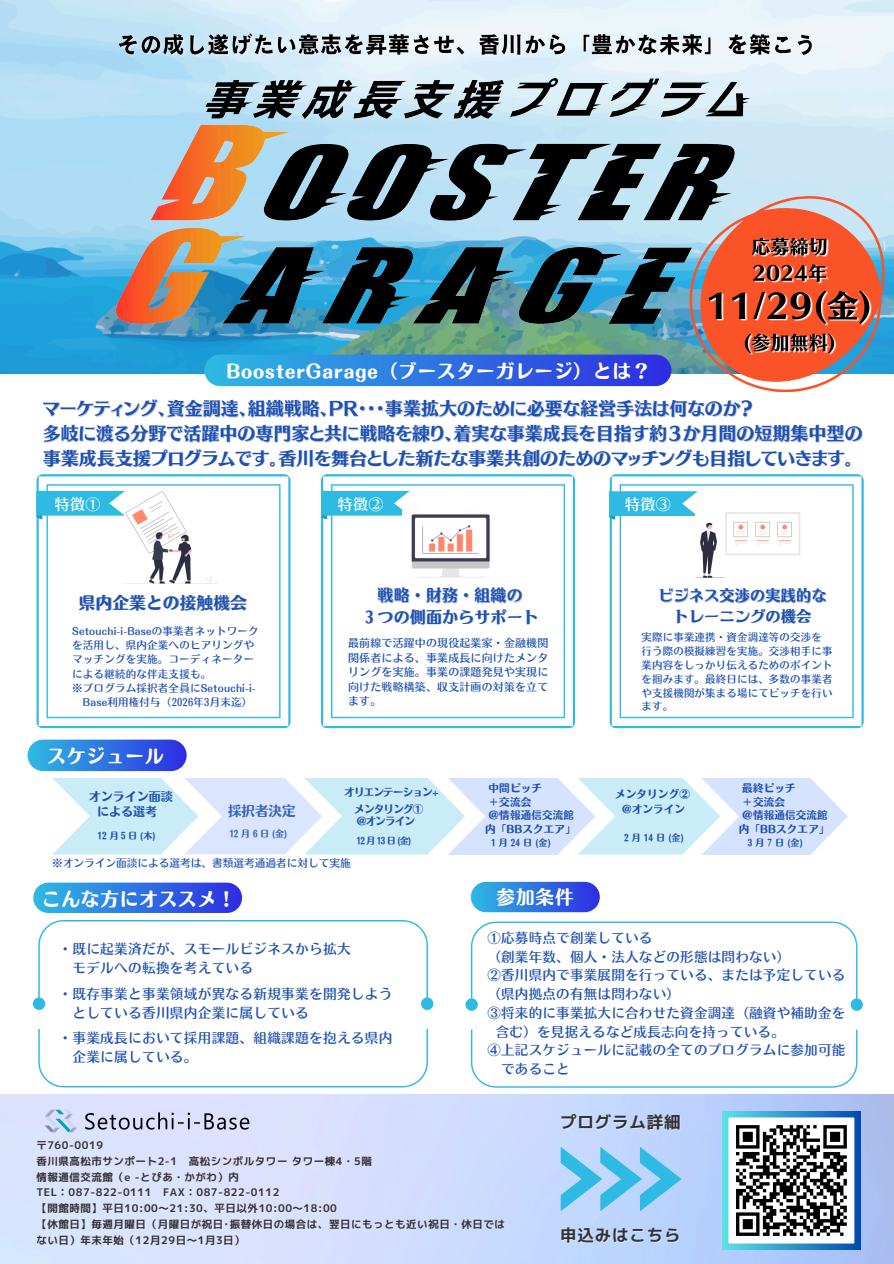
<style>
.page{position:relative;width:894px;height:1264px;background:#fff}
.page>*{position:absolute;margin:0;border:0;box-sizing:border-box;transform-origin:0 0}
.t1{font:18.6px "Motoya Ma Aporo Std W6";letter-spacing:.05em;color:#fff}
.t2{font:18px "TEST Skip E";color:#1f50af}
.t3{font:16.5px "mplus 1 p bold";letter-spacing:.05em;color:#333}
.t4{font:16.5px "Motoya Ma Aporo Std W6";letter-spacing:.02em;color:#1f50af}
.t5{font:15.75px "Motoya Arata Std W6";letter-spacing:.02em;color:#1f50af}
.t6{font:15px "Motoya Arata Std W6";letter-spacing:.02em;color:#1f50af}
.t7{font:15px "Motoya Arata Std W4";letter-spacing:.02em;color:#fff}
.t8{font:13.65px "Motoya Ma Aporo Std W4";letter-spacing:.02em;color:#1f50af}
.t9{font:13.5px "Motoya Ma Aporo Std W4";letter-spacing:.02em;color:#1f50af}
.t10{font:13.5px "Motoya Ma Aporo Std W6";color:#1f50af}
.t11{font:12px "Motoya Ma Aporo Std W6";color:#1f50af}
.t12{font:10.95px/15px "Motoya Ma Aporo Std W4";letter-spacing:.02em;color:#1f50af}
.t13{font:10.65px "Motoya Ma Aporo Std W4";color:#1f50af}
.t14{font:10.5px/15.8px "mplus 1 p bold";letter-spacing:.05em;color:#333}
.t15{font:10.5px "Motoya Ma Aporo Std W4";letter-spacing:.02em;color:#1f50af}
.t16{font:10.5px/14.7px "Motoya Ma Aporo Std W6";letter-spacing:.02em;color:#1f50af;text-align:center}
.t17{font:10.5px "Motoya Ma Aporo Std W6";letter-spacing:-.07em;color:#1f50af}
.t18{font:10.35px/14.2px "Motoya Ma Aporo Std W4";letter-spacing:.02em;color:#1f50af}
.t19{font:9px "Motoya Ma Aporo Std W6";letter-spacing:.17em;color:#1f50af}
.s1{color:rgb(31 80 175/.29)}
.s2{color:rgb(31 80 175/.4)}
.s3{color:#fff}
.s4{color:rgb(255 255 255/.4)}
</style>
<div class="page">
<img style="left:0;top:0;width:893px;height:373px">
<img style="left:0;top:1094px;width:893px;height:169px">
<svg style="left:204px;top:354px;width:467px;height:32px;background:#3074e0"></svg>
<svg style="left:321px;top:474px;width:254px;height:254px"></svg>
<svg style="left:331px;top:484px;width:234px;height:234px"></svg>
<svg style="left:36px;top:474px;width:254px;height:254px"></svg>
<svg style="left:46px;top:484px;width:234px;height:234px"></svg>
<svg style="left:609px;top:474px;width:254px;height:254px"></svg>
<svg style="left:619px;top:484px;width:234px;height:234px"></svg>
<svg style="left:28px;top:739px;width:158px;height:32px;background:#397ae3"></svg>
<div style="left:33px;top:882px;width:209px;height:31px;background:linear-gradient(to right,#2fbae2,#2e2ce2);border-radius:15px"></div>
<svg style="left:38px;top:1028px;width:390px;height:59px"></svg>
<svg style="left:33px;top:920px;width:400px;height:90px"></svg>
<div style="left:470px;top:881px;width:129px;height:31px;background:linear-gradient(to right,#33bce3,#2c2de2);border-radius:15px"></div>
<img style="left:43px;top:1107px;width:208px;height:25px">
<svg style="left:560px;top:1146px;width:121px;height:64px;background:#86caf3"></svg>
<svg style="left:471px;top:1029px;width:386px;height:58px"></svg>
<svg style="left:465px;top:921px;width:397px;height:90px"></svg>
<svg style="left:321px;top:491px;width:88px;height:28px;background:#4ec4e6"></svg>
<svg style="left:36px;top:491px;width:89px;height:28px"></svg>
<svg style="left:609px;top:491px;width:88px;height:28px"></svg>
<img style="left:116px;top:31px;width:702px;height:30px">
<img style="left:402px;top:505px;width:89px;height:81px">
<img style="left:695px;top:504px;width:108px;height:82px">
<img style="left:117px;top:79px;width:633px;height:245px">
<svg style="left:689px;top:196px;width:194px;height:195px;background:#c2a29e"></svg>
<img style="left:705px;top:235px;width:170px;height:122px">
<svg style="left:52px;top:778px;width:795px;height:77px"></svg>
<svg style="left:722px;top:1111px;width:137px;height:138px"></svg>
<p class="t1" style="left:226px;top:361px;width:425px">BoosterGarage（ブースターガレージ）とは？</p>
<h4 class="t2" style="left:43px;top:399px;width:711px">マーケティング、資<span class="s1">金</span>調達、組織戦略、PR・・・事業拡<span class="s1">大</span>のために必要な経営<span class="s1">手</span>法は何なのか？</h4>
<h4 class="t2" style="left:43px;top:424px;width:821px">多岐に渡る分野で活躍中の専<span class="s1">門</span>家と共に戦略を練り、着実な事業成<span class="s1">長</span>を<span class="s1">目</span>指す約３か<span class="s1">月間の短期集中型の</span></h4>
<h4 class="t2" style="left:43px;top:449px;width:812px">事業成<span class="s1">長支</span>援プログラムです。<span class="s1">香</span>川を舞台とした新たな事業共創のためのマッチングも<span class="s1">目</span>指していきます。</h4>
<h3 class="t7" style="left:625px;top:497px;width:47px">特徴③</h3>
<p class="t7" style="left:55px;top:496px;width:47px">特徴①</p>
<p class="t7" style="left:338px;top:496px;width:47px">特徴②</p>
<h3 class="t7" style="left:630px;top:499px;width:47px">特徴③</h3>
<p class="t4" style="left:79px;top:594px;width:169px">県内企業との接触機会</p>
<h4 class="t5" style="left:377px;top:587px;width:146px">戦略・財務・組織の</h4>
<p class="t5" style="left:361px;top:609px;width:179px">３つの側<span class="s2">面</span>からサポート</p>
<p class="t15" style="left:72px;top:626px;width:188px">Setouchi-i-Baseの事業者ネットワーク</p>
<p class="t15" style="left:72px;top:640px;width:183px">を活<span class="s3">用</span>し、県内企業へのヒアリングや</p>
<p class="t15" style="left:72px;top:654px;width:183px">マッチングを実施。コーディネーター</p>
<p class="t15" style="left:72px;top:668px;width:141px">による継続的な伴<span class="s3">走支</span>援も。</p>
<p class="t15" style="left:72px;top:682px;width:185px">※プログラム採択者全員にSetouchi-i-</p>
<p class="t15" style="left:83px;top:696px;width:171px">Base利<span class="s3">用</span>権付与（2026年3<span class="s3">月</span>末迄）</p>
<p class="t1" style="left:48px;top:746px;width:117px">スケジュール</p>
<p class="t12" style="left:348px;top:635px;width:201px">最前線で活躍中の現役起業家・<span class="s3">金</span>融機関</p>
<p class="t12" style="left:348px;top:650px;width:201px">関係者による、事業成<span class="s3">長</span>に向けたメンタ</p>
<p class="t12" style="left:348px;top:664px;width:201px">リングを実施。事業の課題発<span class="s3">見</span>や実現に</p>
<p class="t12" style="left:348px;top:679px;width:201px">向けた戦略構築、収<span class="s3">支</span>計画の対策を<span class="s3">立</span>て<span class="s3">ます。</span></p>
<p class="t11" style="left:89px;top:790px;width:85px">オンライン面談</p>
<p class="t11" style="left:97px;top:805px;width:61px">による選考</p>
<p class="t19" style="left:97px;top:831px;width:60px">12 月５日 (木)</p>
<p class="t10" style="left:228px;top:804px;width:69px">採択者決定</p>
<p class="t19" style="left:229px;top:828px;width:10px">12</p>
<p class="t19" style="left:253px;top:828px;width:6px">6</p>
<p class="t19" style="left:272px;top:828px;width:5px">(</p>
<p class="t19" style="left:284px;top:828px;width:5px">)</p>
<h4 class="t17" style="left:344px;top:786px;width:96px">オリエンテーション+</h4>
<p class="t17" style="left:354px;top:803px;width:70px">メンタリング①</p>
<h4 class="t16" style="left:357px;top:813px;width:60px">@オンライン</h4>
<p class="t19" style="left:356px;top:836px;width:56px">12月 13日 (金)</p>
<p class="t13" style="left:52px;top:857px;width:300px">※オンライン面談による選考は、書類選考通過者に対して実施</p>
<p class="t16" style="left:488px;top:781px;width:55px">中間ピッチ</p>
<p class="t16" style="left:488px;top:794px;width:44px">＋交流会</p>
<p class="t16" style="left:488px;top:808px;width:87px">＠情報通信交流館</p>
<p class="t16" style="left:485px;top:821px;width:92px">内「BBスクエア」</p>
<p class="t19" style="left:491px;top:838px;width:61px">1月 24日 (金)</p>
<p class="t1" style="left:42px;top:889px;width:195px">こんな方にオススメ！</p>
<p class="t1" style="left:496px;top:888px;width:78px">参加条件</p>
<p class="t6" style="left:658px;top:588px;width:169px">ビジネス交渉の実践的な</p>
<p class="t6" style="left:673px;top:608px;width:139px">トレーニングの機会</p>
<h3 class="t18" style="left:641px;top:630px;width:182px">実際に事業連携・資<span class="s3">金</span>調達等の交渉を</h3>
<p class="t18" style="left:641px;top:644px;width:192px"><span class="s3">行</span>う際の模擬練習を実施。交渉相<span class="s3">手</span>に事</p>
<h6 class="t18" style="left:641px;top:657px;width:192px">業内容をしっかり伝えるためのポイント</h6>
<h6 class="t18" style="left:641px;top:671px;width:192px">を掴みます。最終<span class="s3">日</span>には、多数の事業者</h6>
<h6 class="t18" style="left:641px;top:685px;width:192px">や<span class="s3">支</span>援機関が集まる場にてピッチを<span class="s3">行</span>い<span class="s3">ます。</span></h6>
<p class="t16" style="left:615px;top:786px;width:76px">メンタリング② @オンライン</p>
<p class="t19" style="left:624px;top:833px;width:61px">2月 14日 (金)</p>
<p class="t16" style="left:742px;top:781px;width:55px">最終ピッチ</p>
<p class="t16" style="left:742px;top:794px;width:44px">＋交流会</p>
<p class="t16" style="left:742px;top:808px;width:87px">＠情報通信交流館</p>
<p class="t16" style="left:738px;top:821px;width:92px">内「BBスクエア」</p>
<p class="t19" style="left:747px;top:838px;width:57px">3月 7日 (金)</p>
<p class="t8" style="left:58px;top:942px;width:293px">・既に起業済だが、スモールビジネスから拡<span class="s3">大</span></p>
<p class="t8" style="left:72px;top:961px;width:182px">モデルへの転換を考えている</p>
<p class="t8" style="left:58px;top:986px;width:335px">・既存事業と事業領域が異なる新規事業を開発しよう</p>
<p class="t8" style="left:72px;top:1005px;width:238px">としている<span class="s3">香</span>川県内企業に属している</p>
<h5 class="t8" style="left:58px;top:1030px;width:335px">・事業成<span class="s3">長</span>において採<span class="s3">用</span>課題、組織課題を抱える県内</h5>
<p class="t8" style="left:72px;top:1049px;width:126px">企業に属している。</p>
<p class="t19" style="left:238px;top:1021px;width:32px">月</p>
<p class="t19" style="left:379px;top:1021px;width:37px">金</p>
<p class="t19" style="left:317px;top:1021px;width:29px">日</p>
<p class="t9" style="left:487px;top:931px;width:166px">①応募時点で創業している</p>
<h4 class="t9" style="left:487px;top:949px;width:304px">（創業年数、個<span class="s3">人</span>・法<span class="s3">人</span>などの形態は問わない）</h4>
<p class="t9" style="left:487px;top:968px;width:359px">②<span class="s3">香</span>川県内で事業展開を<span class="s3">行</span>っている、または予定している</p>
<p class="t9" style="left:487px;top:987px;width:194px">（県内拠点の有無は問わない）</p>
<p class="t9" style="left:487px;top:1006px;width:359px">③将来的に事業拡<span class="s3">大</span>に合わせた資<span class="s3">金</span>調達（融資や補助<span class="s3">金</span>を</p>
<p class="t9" style="left:495px;top:1024px;width:290px">含む）を<span class="s3">見</span>据えるなど成<span class="s3">長</span>志向を持っている。</p>
<p class="t9" style="left:487px;top:1043px;width:359px">④上記スケジュールに記載の全てのプログラムに参加可能</p>
<h4 class="t9" style="left:501px;top:1062px;width:70px">であること</h4>
<p class="t3" style="left:560px;top:1110px;width:122px">プログラム詳細</p>
<p class="t14" style="left:36px;top:1137px;width:470px">〒760-0019<br>香川県高松市サンポート2-1 高松シンボルタワータワー棟4・5階<br>情報通信交流館（e -とぴあ・かがわ）内<br>TEL：087-822-0111 FAX：087-822-0112<br><span class="s4">【</span>開館時間】平日10:00～21:30、平日以外10:00～18:00<br><span class="s4">【</span>休館日】毎週月曜日（月曜日が祝日･振替休日の場合は、翌日にもっとも近い祝日・休日ではない日）年末年始（12月29日～1月3日）</p>
<p class="t3" style="left:560px;top:1223px;width:122px">申込みはこちら</p>
</div>
